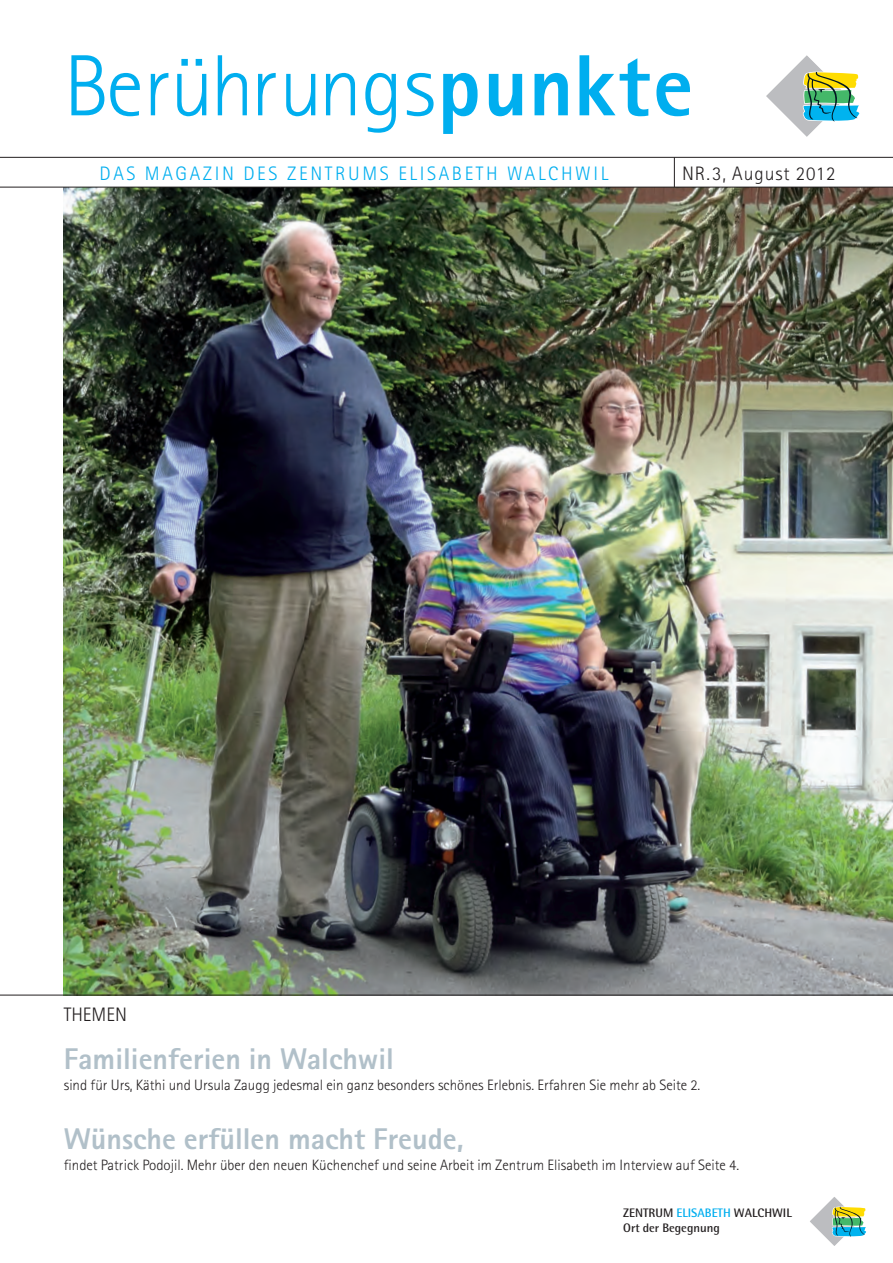
<style>
.page{position:relative;width:893px;height:1263px;background:#fff}
.page>*{position:absolute;margin:0;border:0;box-sizing:border-box;transform-origin:0 0}
.t1{font:300 87px "Rotis Sans Serif";letter-spacing:-.01em;color:#00aeef}
.t2{font:800 30px "Rotis Sans Serif";color:#b1c0c9}
.t3{font:300 19.5px "Rotis Sans Serif";letter-spacing:.135em;color:#00aeef}
.t4{font:300 19.5px "Rotis Sans Serif";letter-spacing:.05em;color:#231f20}
.t5{font:300 15px "Rotis Sans Serif";color:#231f20}
.t6{font:700 12.3px/14.9px "Rotis Semi Sans";color:#231f20}
.s1{font-weight:800}
.s2{color:#00aeef}
</style>
<div class="page">
<img style="left:64px;top:188px;width:829px;height:807px">
<hr style="left:0;top:157px;width:893px;height:1px;background:#231f20">
<hr style="left:674px;top:157px;width:1px;height:30px;background:#231f20">
<svg style="left:810px;top:1197px;width:56px;height:49px"></svg>
<svg style="left:766px;top:55px;width:94px;height:82px"></svg>
<hr style="left:0;top:187px;width:893px;height:1px;background:#231f20">
<hr style="left:0;top:995px;width:893px;height:1px;background:#231f20">
<h1 class="t1" style="left:64px;top:55px;width:631px">Berührungs<span class="s1">punkte</span></h1>
<h3 class="t3" style="left:100px;top:166px;width:510px">DAS MAGAZIN DES ZENTRUMS ELISABETH WALCHWIL</h3>
<h3 class="t4" style="left:682px;top:166px;width:155px">NR.3, August 2012</h3>
<h3 class="t4" style="left:64px;top:1008px;width:65px">THEMEN</h3>
<h2 class="t2" style="left:64px;top:1048px;width:332px">Famili enferien in Walchwil</h2>
<p class="t5" style="left:64px;top:1080px;width:638px">sind für Urs, Käthi und Ursula Zaugg jedesmal ein ganz besonders schönes Erlebnis. Erfahren Sie mehr ab Seite 2.</p>
<h2 class="t2" style="left:64px;top:1128px;width:401px">Wünsche erfüllen macht Freude,</h2>
<p class="t5" style="left:64px;top:1159px;width:677px">findet Patrick Podojil. Mehr über den neuen Küchenchef und seine Arbeit im Zentrum Elisabeth im Interview auf Seite 4.</p>
<p class="t6" style="left:623px;top:1206px;width:170px">ZENTRUM <span class="s2">ELISABETH</span> WALCHWIL<br>Ort der Begegnung</p>
</div>
